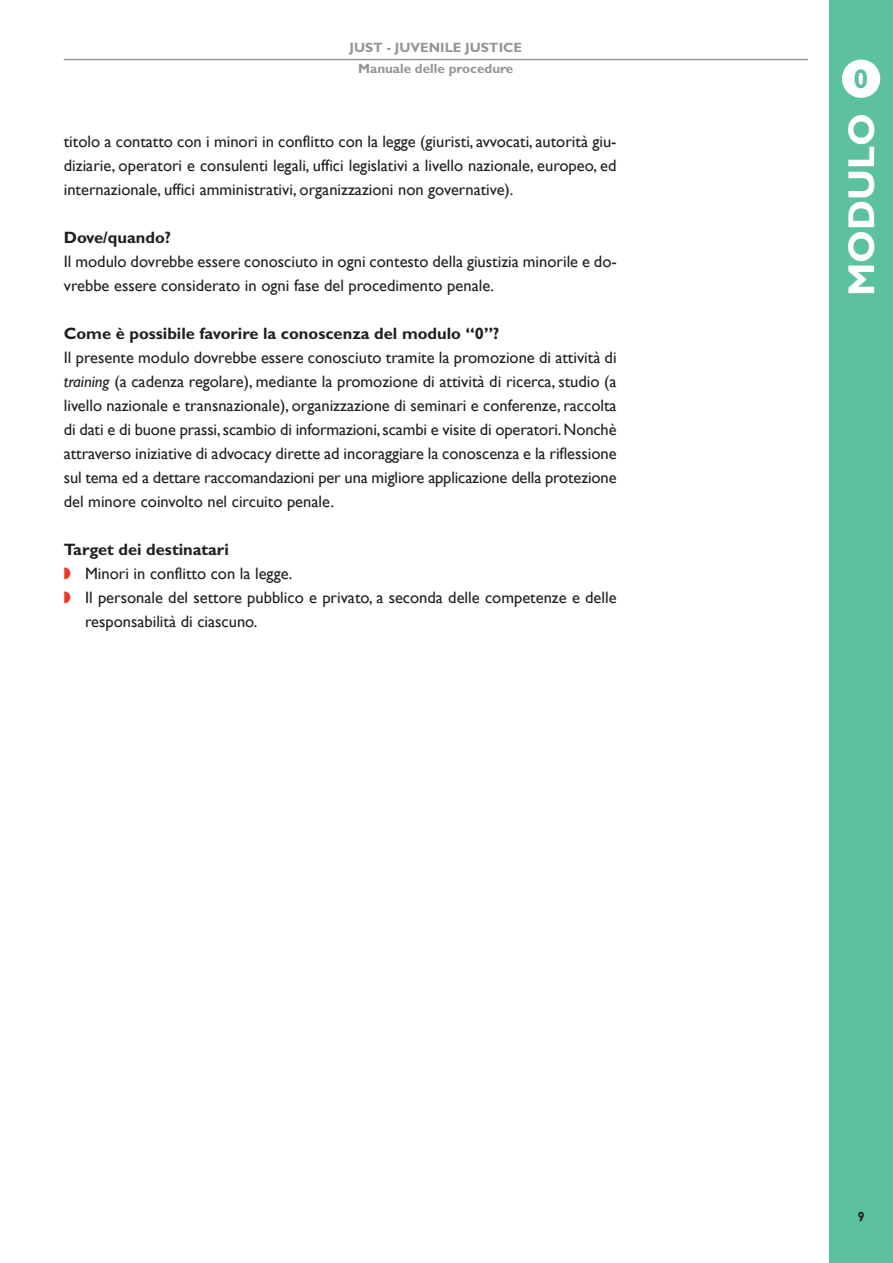
<style>
.page{position:relative;width:893px;height:1263px;background:#fff}
.page>*{position:absolute;margin:0;border:0;box-sizing:border-box;transform-origin:0 0}
.t1{font:700 37.5px "Gill Sans";color:#fff}
.t2{font:700 27px "Gill Sans";color:#5bc1a1}
.t3{font:16.5px/24px "Gill Sans";color:#231f20;text-align:justify}
.t4{font:700 16.5px "Gill Sans";color:#231f20}
.t5{font:700 13.5px/21.3px "Gill Sans";color:#939598;text-align:center}
.t6{font:700 13.5px "Gill Sans";color:#231f20;scale:.9 1}
.s1{font-style:italic}
.s2{color:#ef3829}
</style>
<div class="page">
<div style="left:829px;top:0;width:64px;height:1263px;background:#5bc1a1"></div>
<hr style="left:64px;top:59px;width:744px;height:1px;background:#939598">
<div style="left:842px;top:60px;width:38px;height:38px;background:#fff;border-radius:50%"></div>
<p class="t5" style="left:350px;top:38px;width:174px">JUST - JUVENILE JUSTICE<br>Manuale delle procedure</p>
<p class="t3" style="left:64px;top:129px;width:554px">titolo a contatto con i minori in conflitto con la legge (giuristi, avvocati, autorità giu&shy;diziarie, operatori e consulenti legali, uffici legislativi a livello nazionale, europeo, ed internazionale, uffici amministrativi, organizzazioni non governative).</p>
<p class="t4" style="left:64px;top:231px;width:109px">Dove/quando?</p>
<p class="t3" style="left:64px;top:249px;width:554px">Il modulo dovrebbe essere conosciuto in ogni contesto della giustizia minorile e do&shy;vrebbe essere considerato in ogni fase del procedimento penale.</p>
<p class="t4" style="left:64px;top:327px;width:437px">Come è possibile favorire la conoscenza del modulo “0”?</p>
<p class="t3" style="left:64px;top:345px;width:554px">Il presente modulo dovrebbe essere conosciuto tramite la promozione di attività di <span class="s1">training</span> (a cadenza regolare), mediante la promozione di attività di ricerca, studio (a livello nazionale e transnazionale), organizzazione di seminari e conferenze, raccolta di dati e di buone prassi, scambio di informazioni, scambi e visite di operatori. Nonchè attraverso iniziative di advocacy dirette ad incoraggiare la conoscenza e la riflessione sul tema ed a dettare raccomandazioni per una migliore applicazione della protezione del minore coinvolto nel circuito penale.</p>
<p class="t4" style="left:64px;top:543px;width:167px">Target dei destinatari</p>
<p class="t3" style="left:64px;top:561px;width:230px"><span class="s2">◗</span> Minori in conflitto con la legge.</p>
<p class="t3" style="left:64px;top:585px;width:554px"><span class="s2">◗</span> Il personale del settore pubblico e privato, a seconda delle competenze e delle</p>
<p class="t3" style="left:85px;top:609px;width:174px">responsabilità di ciascuno.</p>
<h2 class="t2" style="left:854px;top:70px;width:16px">0</h2>
<h1 class="t1" style="left:849px;top:296px;width:184px;rotate:-90deg">MODULO</h1>
<p class="t6" style="left:858px;top:1212px;width:9px">9</p>
</div>
